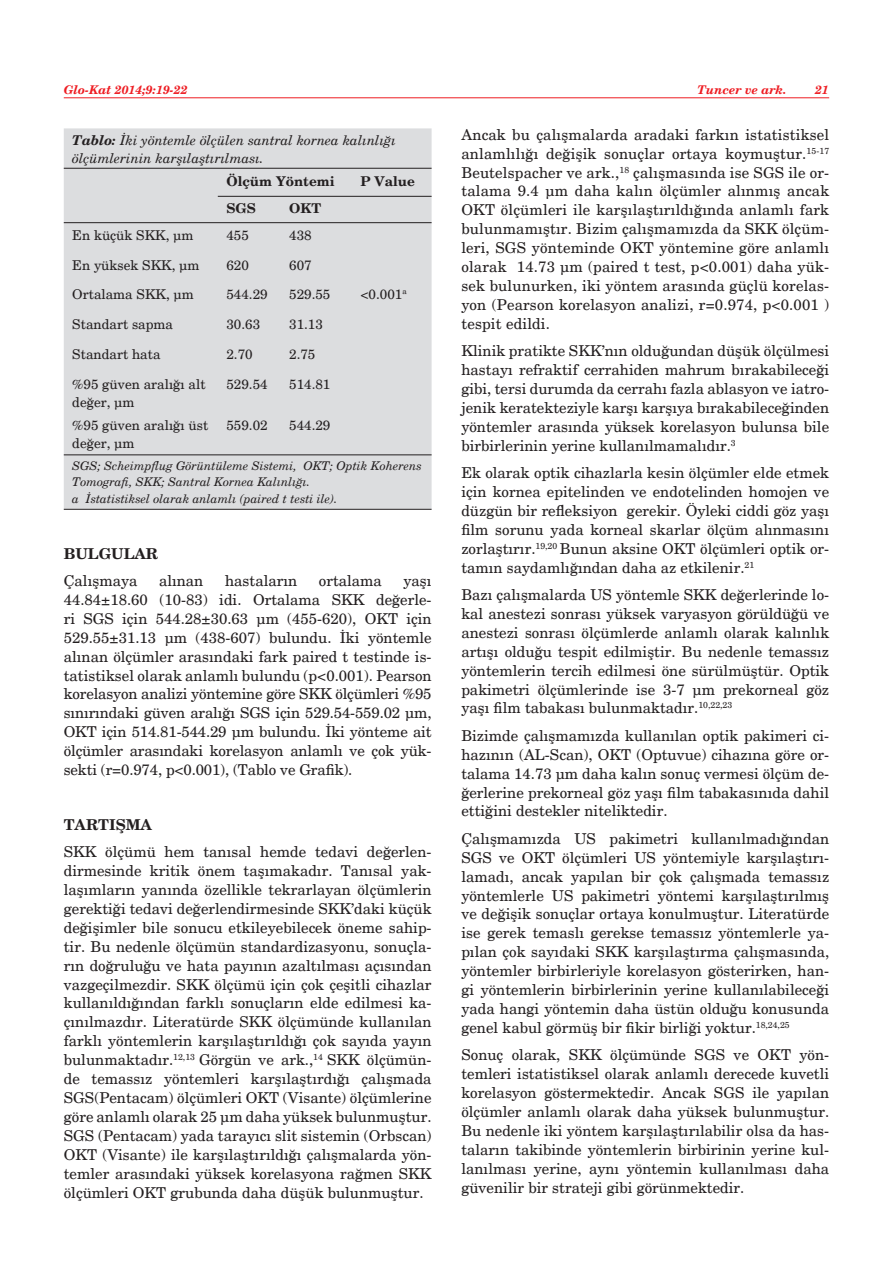
<style>
.page{position:relative;width:893px;height:1263px;background:#fff}
.page>*{position:absolute;margin:0;border:0;box-sizing:border-box;transform-origin:0 0}
.t1{font:15px/18.9px "New Century Schlbk";color:#231f20;text-align:justify}
.t2{font:700 15px "New Century Schlbk";color:#231f20}
.t3{font:13.5px/18px "New Century Schlbk";color:#231f20}
.t4{font:italic 13.5px/18px "New Century Schlbk";color:#231f20}
.t5{font:700 13.5px "New Century Schlbk";color:#231f20}
.t6{font:italic 12px/16.5px "New Century Schlbk";color:#231f20}
.t7{font:italic 700 12px "New Century Schlbk";color:#ee1d23}
.s1{font-weight:700}
</style>
<div class="page">
<hr style="left:64px;top:97px;width:765px;height:1px;background:#ee1d23">
<div style="left:64px;top:128px;width:368px;height:381px;background:#dcdddf"></div>
<hr style="left:64px;top:168px;width:368px;height:1px;background:#231f20">
<hr style="left:218px;top:196px;width:214px;height:1px;background:#231f20">
<hr style="left:64px;top:222px;width:368px;height:1px;background:#231f20">
<hr style="left:64px;top:454px;width:368px;height:1px;background:#231f20">
<hr style="left:64px;top:509px;width:368px;height:1px;background:#231f20">
<p class="t7" style="left:64px;top:82px;width:125px">Glo-Kat 2014;9:19-22</p>
<p class="t7" style="left:698px;top:82px;width:91px">Tuncer ve ark.</p>
<p class="t7" style="left:815px;top:82px;width:15px">21</p>
<p class="t4" style="left:72px;top:131px;width:325px"><span class="s1">Tablo:</span> İki yöntemle ölçülen santral kornea kalınlığı ölçümlerinin karşılaştırılması.</p>
<p class="t5" style="left:226px;top:172px;width:110px">Ölçüm Yöntemi</p>
<p class="t5" style="left:360px;top:172px;width:56px">P Value</p>
<p class="t5" style="left:226px;top:199px;width:31px">SGS</p>
<p class="t5" style="left:289px;top:199px;width:33px">OKT</p>
<p class="t3" style="left:72px;top:226px;width:123px">En küçük SKK, µm</p>
<p class="t3" style="left:226px;top:226px;width:24px">455</p>
<p class="t3" style="left:289px;top:226px;width:24px">438</p>
<p class="t3" style="left:72px;top:256px;width:129px">En yüksek SKK, µm</p>
<p class="t3" style="left:226px;top:256px;width:24px">620</p>
<p class="t3" style="left:289px;top:256px;width:24px">607</p>
<p class="t3" style="left:72px;top:285px;width:123px">Ortalama SKK, µm</p>
<p class="t3" style="left:226px;top:285px;width:43px">544.29</p>
<p class="t3" style="left:289px;top:285px;width:43px">529.55</p>
<p class="t3" style="left:360px;top:285px;width:48px">&lt;0.001<sup>a</sup></p>
<p class="t3" style="left:72px;top:315px;width:102px">Standart sapma</p>
<p class="t3" style="left:226px;top:315px;width:35px">30.63</p>
<p class="t3" style="left:289px;top:315px;width:35px">31.13</p>
<p class="t3" style="left:72px;top:345px;width:90px">Standart hata</p>
<p class="t3" style="left:226px;top:345px;width:28px">2.70</p>
<p class="t3" style="left:289px;top:345px;width:28px">2.75</p>
<p class="t3" style="left:72px;top:376px;width:135px">%95 güven aralığı alt değer, µm</p>
<p class="t3" style="left:226px;top:376px;width:43px">529.54</p>
<p class="t3" style="left:289px;top:376px;width:43px">514.81</p>
<p class="t3" style="left:72px;top:416px;width:138px">%95 güven aralığı üst değer, µm</p>
<p class="t3" style="left:226px;top:416px;width:43px">559.02</p>
<p class="t3" style="left:289px;top:416px;width:43px">544.29</p>
<p class="t6" style="left:72px;top:457px;width:351px">SGS; Scheimpflug Görüntüleme Sistemi, OKT; Optik Koherens<br>Tomografi, SKK; Santral Kornea Kalınlığı.<br>a İstatistiksel olarak anlamlı (paired t testi ile).</p>
<p class="t2" style="left:64px;top:544px;width:96px">BULGULAR</p>
<p class="t1" style="left:64px;top:571px;width:75px">Çalışmaya</p>
<p class="t1" style="left:159px;top:571px;width:46px">alınan</p>
<p class="t1" style="left:225px;top:571px;width:74px">hastaların</p>
<p class="t1" style="left:319px;top:571px;width:65px">ortalama</p>
<p class="t1" style="left:64px;top:571px;width:369px;text-indent:340px">yaşı 44.84±18.60 (10-83) idi. Ortalama SKK değerle&shy;ri SGS için 544.28±30.63 µm (455-620), OKT için 529.55±31.13 µm (438-607) bulundu. İki yöntemle alınan ölçümler arasındaki fark paired t testinde is&shy;tatistiksel olarak anlamlı bulundu (p&lt;0.001). Pearson korelasyon analizi yöntemine göre SKK ölçümleri %95 sınırındaki güven aralığı SGS için 529.54-559.02 µm, OKT için 514.81-544.29 µm bulundu. İki yönteme ait ölçümler arasındaki korelasyon anlamlı ve çok yük&shy;sekti (r=0.974, p&lt;0.001), (Tablo ve Grafik).</p>
<p class="t2" style="left:64px;top:815px;width:90px">TARTIŞMA</p>
<p class="t1" style="left:64px;top:843px;width:369px">SKK ölçümü hem tanısal hemde tedavi değerlen&shy;dirmesinde kritik önem taşımakadır. Tanısal yak&shy;laşımların yanında özellikle tekrarlayan ölçümlerin gerektiği tedavi değerlendirmesinde SKK’daki küçük değişimler bile sonucu etkileyebilecek öneme sahip&shy;tir. Bu nedenle ölçümün standardizasyonu, sonuçla&shy;rın doğruluğu ve hata payının azaltılması açısından vazgeçilmezdir. SKK ölçümü için çok çeşitli cihazlar kullanıldığından farklı sonuçların elde edilmesi ka&shy;çınılmazdır. Literatürde SKK ölçümünde kullanılan farklı yöntemlerin karşılaştırıldığı çok sayıda yayın bulunmaktadır.<sup>12,13</sup> Görgün ve ark.,<sup>14</sup> SKK ölçümün&shy;de temassız yöntemleri karşılaştırdığı çalışmada SGS(Pentacam) ölçümleri OKT (Visante) ölçümlerine göre anlamlı olarak 25 µm daha yüksek bulunmuştur.<br>SGS (Pentacam) yada tarayıcı slit sistemin (Orbscan)<br>OKT (Visante) ile karşılaştırıldığı çalışmalarda yön&shy;temler arasındaki yüksek korelasyona rağmen SKK ölçümleri OKT grubunda daha düşük bulunmuştur.</p>
<p class="t1" style="left:461px;top:125px;width:369px">Ancak bu çalışmalarda aradaki farkın istatistiksel anlamlılığı değişik sonuçlar ortaya koymuştur.<sup>15-17<br></sup>Beutelspacher ve ark.,<sup>18</sup> çalışmasında ise SGS ile or&shy;talama 9.4 µm daha kalın ölçümler alınmış ancak OKT ölçümleri ile karşılaştırıldığında anlamlı fark bulunmamıştır. Bizim çalışmamızda da SKK ölçüm&shy;leri, SGS yönteminde OKT yöntemine göre anlamlı olarak 14.73 µm (paired t test, p&lt;0.001) daha yük&shy;sek bulunurken, iki yöntem arasında güçlü korelas&shy;yon (Pearson korelasyon analizi, r=0.974, p&lt;0.001 ) tespit edildi.</p>
<p class="t1" style="left:461px;top:341px;width:369px">Klinik pratikte SKK’nın olduğundan düşük ölçülmesi hastayı refraktif cerrahiden mahrum bırakabileceği gibi, tersi durumda da cerrahı fazla ablasyon ve iatro&shy;jenik keratekteziyle karşı karşıya bırakabileceğinden yöntemler arasında yüksek korelasyon bulunsa bile birbirlerinin yerine kullanılmamalıdır.<sup>3</sup></p>
<p class="t1" style="left:461px;top:463px;width:369px">Ek olarak optik cihazlarla kesin ölçümler elde etmek için kornea epitelinden ve endotelinden homojen ve düzgün bir refleksiyon gerekir. Öyleki ciddi göz yaşı film sorunu yada korneal skarlar ölçüm alınmasını zorlaştırır.<sup>19,20</sup> Bunun aksine OKT ölçümleri optik or&shy;tamın saydamlığından daha az etkilenir.<sup>21</sup></p>
<p class="t1" style="left:461px;top:585px;width:369px">Bazı çalışmalarda US yöntemle SKK değerlerinde lo&shy;kal anestezi sonrası yüksek varyasyon görüldüğü ve anestezi sonrası ölçümlerde anlamlı olarak kalınlık artışı olduğu tespit edilmiştir. Bu nedenle temassız yöntemlerin tercih edilmesi öne sürülmüştür. Optik pakimetri ölçümlerinde ise 3-7 µm prekorneal göz yaşı film tabakası bulunmaktadır.<sup>10,22,23</sup></p>
<p class="t1" style="left:461px;top:726px;width:369px">Bizimde çalışmamızda kullanılan optik pakimeri ci&shy;hazının (AL-Scan), OKT (Optuvue) cihazına göre or&shy;talama 14.73 µm daha kalın sonuç vermesi ölçüm de&shy;ğerlerine prekorneal göz yaşı film tabakasınıda dahil ettiğini destekler niteliktedir.</p>
<p class="t1" style="left:461px;top:829px;width:369px">Çalışmamızda US pakimetri kullanılmadığından SGS ve OKT ölçümleri US yöntemiyle karşılaştırı&shy;lamadı, ancak yapılan bir çok çalışmada temassız yöntemlerle US pakimetri yöntemi karşılaştırılmış ve değişik sonuçlar ortaya konulmuştur. Literatürde ise gerek temaslı gerekse temassız yöntemlerle ya&shy;pılan çok sayıdaki SKK karşılaştırma çalışmasında, yöntemler birbirleriyle korelasyon gösterirken, han&shy;gi yöntemlerin birbirlerinin yerine kullanılabileceği yada hangi yöntemin daha üstün olduğu konusunda genel kabul görmüş bir fikir birliği yoktur.<sup>18,24,25</sup></p>
<p class="t1" style="left:461px;top:1046px;width:369px">Sonuç olarak, SKK ölçümünde SGS ve OKT yön&shy;temleri istatistiksel olarak anlamlı derecede kuvetli korelasyon göstermektedir. Ancak SGS ile yapılan ölçümler anlamlı olarak daha yüksek bulunmuştur.<br>Bu nedenle iki yöntem karşılaştırılabilir olsa da has&shy;taların takibinde yöntemlerin birbirinin yerine kul&shy;lanılması yerine, aynı yöntemin kullanılması daha güvenilir bir strateji gibi görünmektedir.</p>
</div>
